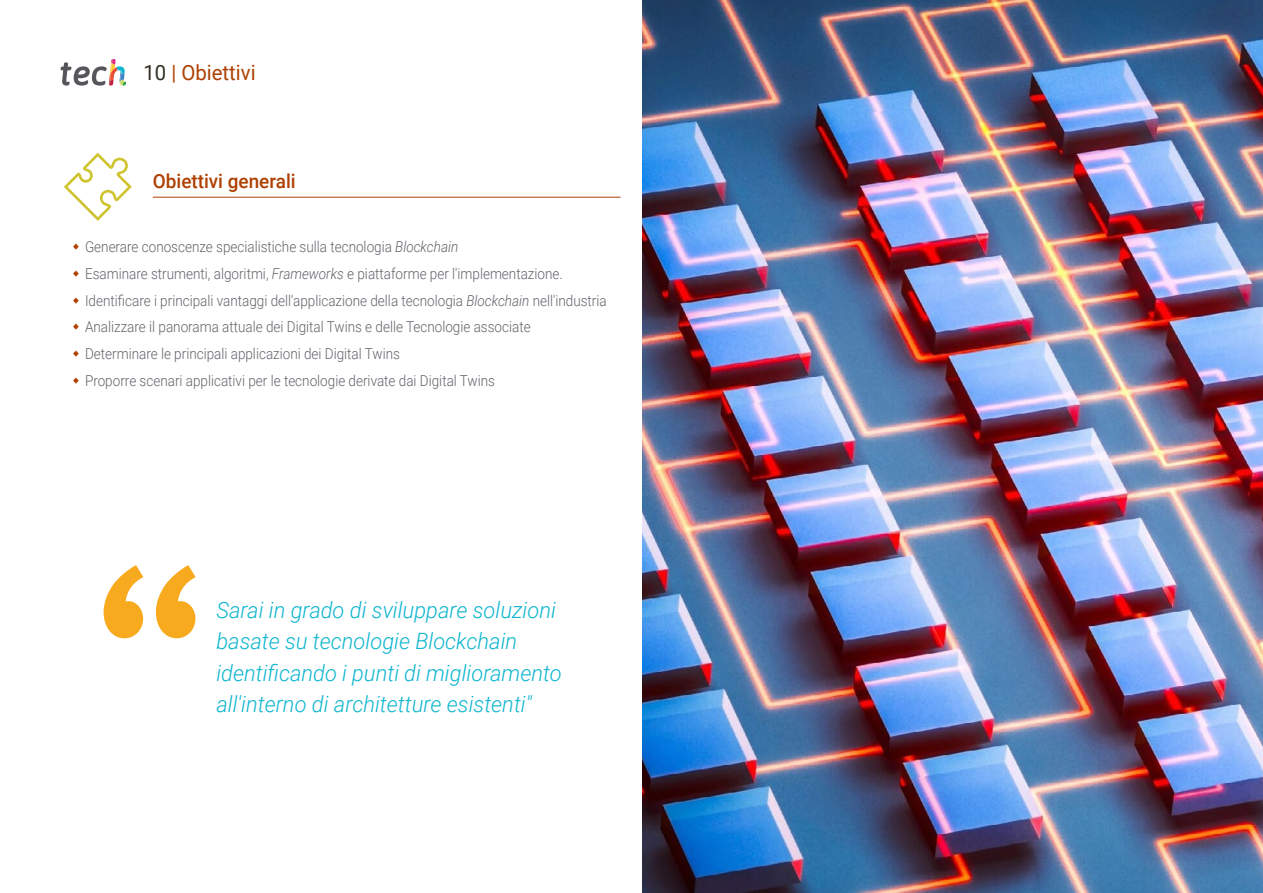
<style>
.page{position:relative;width:1263px;height:893px;background:#fff}
.page>*{position:absolute;margin:0;border:0;box-sizing:border-box;transform-origin:0 0}
.t1{font:italic 300 22.5px/31.5px "Roboto";color:#0fb6cf}
.t2{font:21px "Roboto";color:#ae4000}
.t3{font:500 19.5px "Roboto";color:#ae4000}
.t4{font:300 15px/26.7px "Roboto";color:#61646a;scale:.9 1}
.s1{color:#312e20}
.s2{font-style:italic}
</style>
<div class="page">
<hr style="left:153px;top:197px;width:468px;height:1px;background:#ae4000">
<svg style="left:64px;top:153px;width:68px;height:68px"></svg>
<svg style="left:61px;top:59px;width:65px;height:27px"></svg>
<img style="left:642px;top:0;width:621px;height:893px">
<svg style="left:104px;top:565px;width:92px;height:73px"></svg>
<h2 class="t2" style="left:144px;top:57px;width:114px"><span class="s1">10</span> | Obiettivi</h2>
<h3 class="t3" style="left:153px;top:167px;width:144px">Obiettivi generali</h3>
<p class="t4" style="left:85px;top:233px;width:581px">Generare conoscenze specialistiche sulla tecnologia <span class="s2">Blockchain<br></span>Esaminare strumenti, algoritmi, <span class="s2">Frameworks</span> e piattaforme per l'implementazione.<br>Identificare i principali vantaggi dell'applicazione della tecnologia <span class="s2">Blockchain</span> nell'industria Analizzare il panorama attuale dei Digital Twins e delle Tecnologie associate Determinare le principali applicazioni dei Digital Twins<br>Proporre scenari applicativi per le tecnologie derivate dai Digital Twins</p>
<h1 class="t1" style="left:216px;top:593px;width:347px">Sarai in grado di sviluppare soluzioni basate su tecnologie Blockchain identificando i punti di miglioramento all'interno di architetture esistenti"</h1>
</div>
